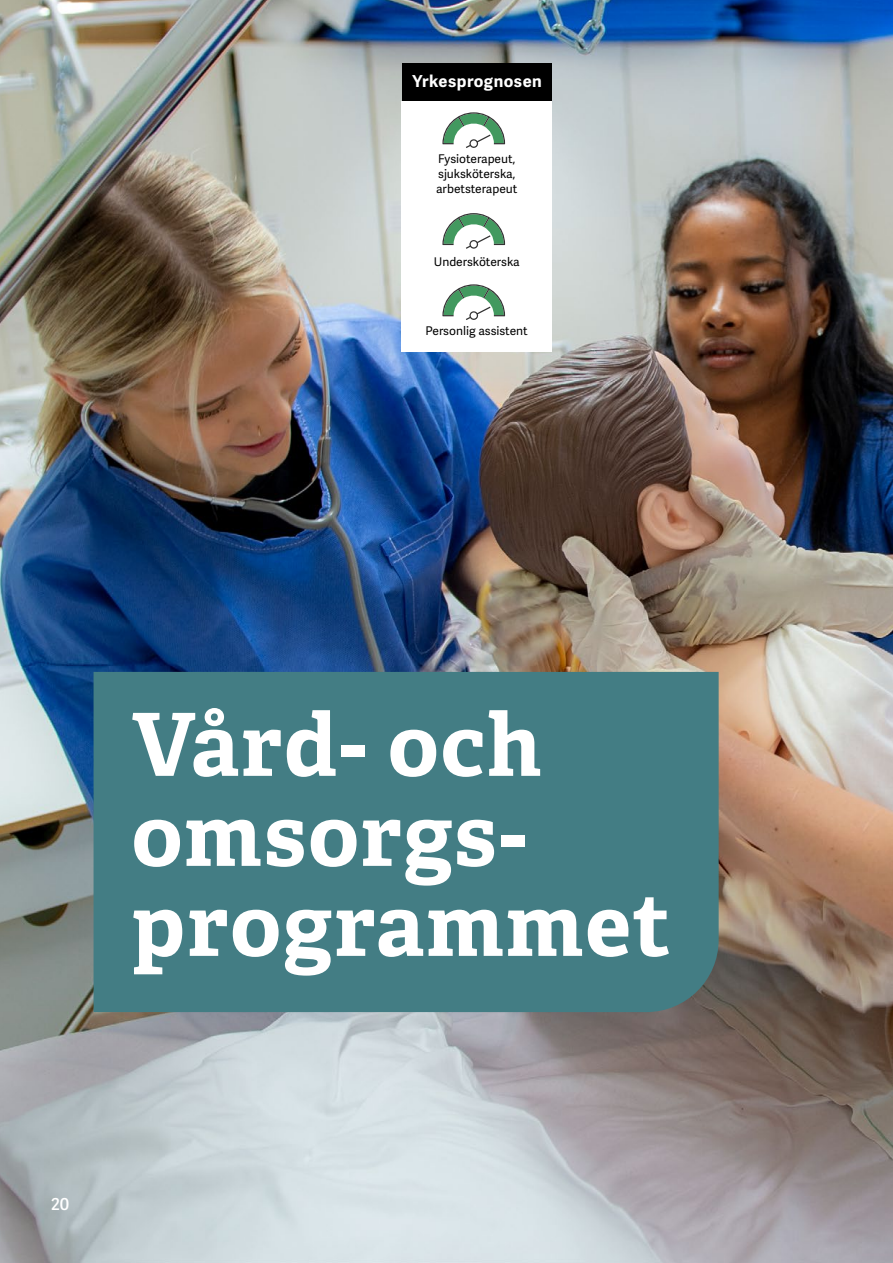
<style>
.page{position:relative;width:893px;height:1263px;background:#fff}
.page>*{position:absolute;margin:0;border:0;box-sizing:border-box;transform-origin:0 0}
.Programrubrik{font:700 87px/90px "Adelle";letter-spacing:.02em;color:#fff}
.t1{font:700 16.5px "Adelle Sans";letter-spacing:.03em;color:#fff}
.t2{font:600 16.5px "Adelle Sans";color:#fff}
.Yrkesprognos_bröd{font:12px/15px "Adelle Sans";color:#000}
</style>
<div class="page">
<img style="left:0;top:0;width:893px;height:1263px">
<div style="left:94px;top:672px;width:625px;height:340px;background:#437d84"></div>
<div style="left:402px;top:63px;width:150px;height:53px;background:#000"></div>
<div style="left:401px;top:102px;width:151px;height:250px;background:#fff"></div>
<svg style="left:442px;top:112px;width:63px;height:36px"></svg>
<svg style="left:442px;top:284px;width:63px;height:36px"></svg>
<svg style="left:442px;top:213px;width:63px;height:36px"></svg>
<p class="t1" style="left:412px;top:71px;width:131px">Yrkesprognosen</p>
<p class="Yrkesprognos_bröd" style="left:436px;top:152px;width:83px">Fysioterapeut, sjuksköterska, arbetsterapeut</p>
<p class="Yrkesprognos_bröd" style="left:434px;top:255px;width:87px">Undersköterska</p>
<p class="Yrkesprognos_bröd" style="left:425px;top:324px;width:104px">Personlig assistent</p>
<p class="Programrubrik" style="left:132px;top:700px;width:541px">Vård- och omsorgs&shy;programmet</p>
<h2 class="t2" style="left:51px;top:1194px;width:20px">20</h2>
</div>
